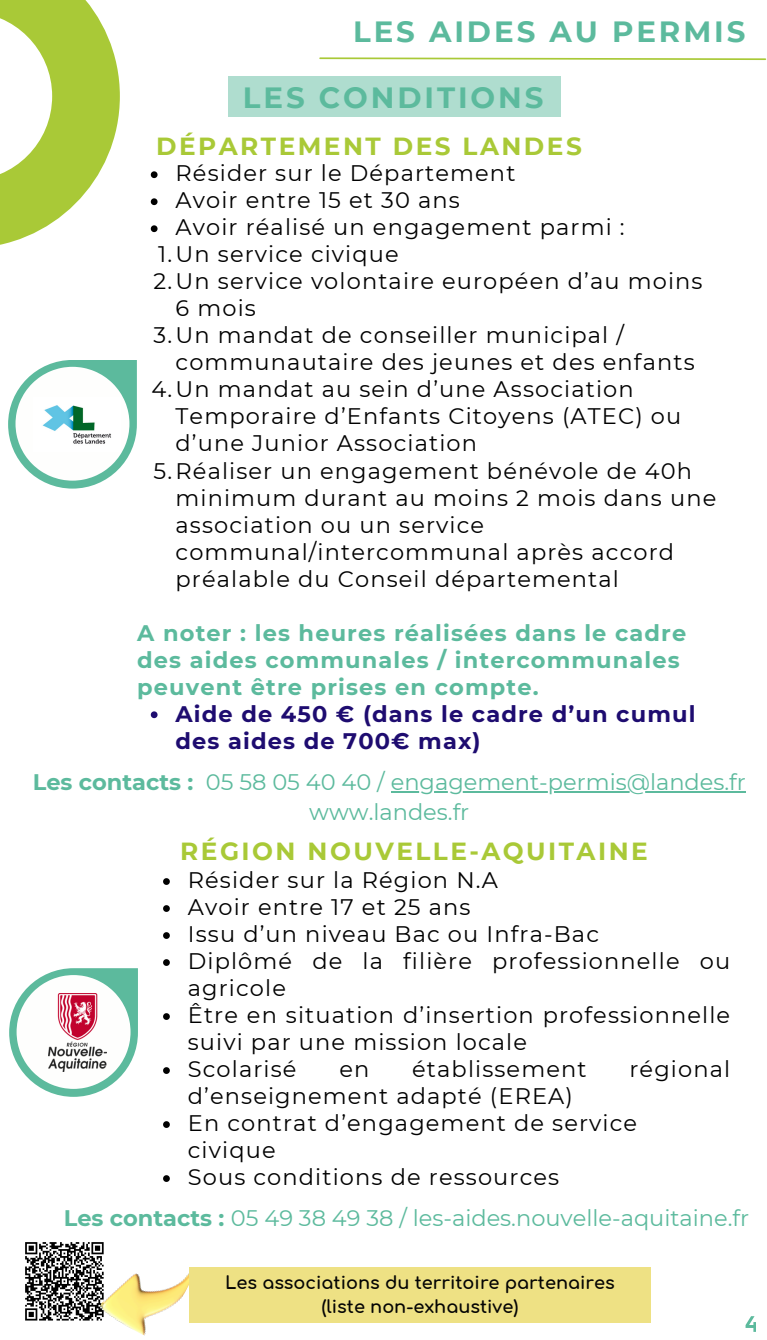
<style>
.page{position:relative;width:767px;height:1340px;background:#fff}
.page>*{position:absolute;margin:0;border:0;box-sizing:border-box;transform-origin:0 0}
.t1{font:700 29.25px "Montserrat";letter-spacing:.1em;color:#5cba9d}
.t2{font:700 24.75px "Montserrat";letter-spacing:.1em;color:#a9c937}
.t3{font:22.5px/27px "Montserrat";letter-spacing:.05em;color:#000}
.t4{font:22.5px "Montserrat";color:#5cba9d}
.t5{font:700 22.5px/27px "Montserrat";letter-spacing:.05em;color:#5cba9d}
.t6{font:700 22.5px/27px "Montserrat";letter-spacing:.05em;color:#1e0c70}
.t7{font:700 17.78px "Comfortaa";color:#040404}
.s1{font-weight:700}
</style>
<div class="page">
<svg style="left:0;top:0;width:119px;height:245px"></svg>
<svg style="left:319px;top:57px;width:447px;height:4px"></svg>
<div style="left:228px;top:76px;width:332px;height:41px;background:#afddcf"></div>
<svg style="left:8px;top:360px;width:129px;height:129px"></svg>
<img style="left:34px;top:397px;width:86px;height:54px">
<svg style="left:9px;top:968px;width:129px;height:129px"></svg>
<img style="left:49px;top:993px;width:57px;height:78px">
<svg style="left:25px;top:1242px;width:72px;height:79px"></svg>
<img style="left:97px;top:1242px;width:92px;height:94px">
<svg style="left:151px;top:171px;width:6px;height:7px"></svg>
<svg style="left:151px;top:198px;width:6px;height:7px"></svg>
<svg style="left:151px;top:225px;width:6px;height:7px"></svg>
<svg style="left:151px;top:711px;width:6px;height:7px"></svg>
<div style="left:189px;top:1267px;width:461px;height:56px;background:#eee184"></div>
<svg style="left:745px;top:1316px;width:10px;height:15px"></svg>
<svg style="left:163px;top:878px;width:7px;height:7px"></svg>
<svg style="left:163px;top:905px;width:7px;height:7px"></svg>
<svg style="left:163px;top:932px;width:7px;height:7px"></svg>
<svg style="left:163px;top:959px;width:7px;height:7px"></svg>
<svg style="left:163px;top:1013px;width:7px;height:7px"></svg>
<svg style="left:163px;top:1067px;width:7px;height:7px"></svg>
<svg style="left:163px;top:1121px;width:7px;height:7px"></svg>
<svg style="left:163px;top:1175px;width:7px;height:7px"></svg>
<svg style="left:391px;top:791px;width:13px;height:2px"></svg>
<hr style="left:404px;top:791px;width:341px;height:2px;background:#5cba9d">
<p class="t1" style="left:353px;top:13px;width:393px">LES AIDES AU PERMIS</p>
<p class="t1" style="left:243px;top:80px;width:302px">LES CONDITIONS</p>
<h4 class="t2" style="left:156px;top:131px;width:427px">DÉPARTEMENT DES LANDES</h4>
<h2 class="t3" style="left:175px;top:160px;width:341px">Résider sur le Département</h2>
<p class="t3" style="left:175px;top:187px;width:286px">Avoir entre 15 et 30 ans</p>
<p class="t3" style="left:175px;top:214px;width:450px">Avoir réalisé un engagement parmi :</p>
<p class="t3" style="left:158px;top:241px;width:242px">1.Un service civique</p>
<p class="t3" style="left:175px;top:268px;width:528px;text-indent:-22px">2.Un service volontaire européen d’au moins<br>6 mois</p>
<p class="t3" style="left:175px;top:322px;width:520px;text-indent:-22px">3.Un mandat de conseiller municipal / communautaire des jeunes et des enfants</p>
<p class="t3" style="left:175px;top:376px;width:507px;text-indent:-24px">4.Un mandat au sein d’une Association<br>Temporaire d’Enfants Citoyens (ATEC) ou d’une Junior Association</p>
<p class="t3" style="left:175px;top:457px;width:542px;text-indent:-22px">5.Réaliser un engagement bénévole de 40h minimum durant au moins 2 mois dans une association ou un service communal/intercommunal après accord préalable du Conseil départemental</p>
<p class="t5" style="left:137px;top:619px;width:550px">A noter : les heures réalisées dans le cadre des aides communales / intercommunales peuvent être prises en compte.</p>
<h3 class="t6" style="left:175px;top:700px;width:521px">Aide de 450 € (dans le cadre d’un cumul des aides de 700€ max)</h3>
<p class="t4" style="left:33px;top:768px;width:714px"><span class="s1">Les contacts :</span> 05 58 05 40 40 / engagement-permis@landes.fr</p>
<p class="t4" style="left:309px;top:798px;width:161px">www.landes.fr</p>
<p class="t2" style="left:180px;top:836px;width:468px">RÉGION NOUVELLE-AQUITAINE</p>
<h4 class="t3" style="left:188px;top:867px;width:311px">Résider sur la Région N.A</h4>
<h2 class="t3" style="left:188px;top:894px;width:284px">Avoir entre 17 et 25 ans</h2>
<p class="t3" style="left:188px;top:921px;width:412px">Issu d’un niveau Bac ou Infra-Bac</p>
<p class="t3" style="left:188px;top:948px;width:543px">Diplômé de la filière professionnelle ou agricole</p>
<p class="t3" style="left:188px;top:1002px;width:543px">Être en situation d’insertion professionnelle suivi par une mission locale</p>
<p class="t3" style="left:188px;top:1056px;width:110px">Scolarisé</p>
<p class="t3" style="left:339px;top:1056px;width:31px">en</p>
<p class="t3" style="left:412px;top:1056px;width:176px">établissement</p>
<p class="t3" style="left:629px;top:1056px;width:102px">régional</p>
<p class="t3" style="left:188px;top:1083px;width:386px">d’enseignement adapté (EREA)</p>
<p class="t3" style="left:188px;top:1110px;width:450px">En contrat d’engagement de service civique</p>
<p class="t3" style="left:188px;top:1164px;width:372px">Sous conditions de ressources</p>
<p class="t4" style="left:64px;top:1204px;width:686px"><span class="s1">Les contacts :</span> 05 49 38 49 38 / les-aides.nouvelle-aquitaine.fr</p>
<p class="t7" style="left:225px;top:1273px;width:391px">Les associations du territoire partenaires</p>
<p class="t7" style="left:321px;top:1297px;width:198px">(liste non-exhaustive)</p>
</div>
